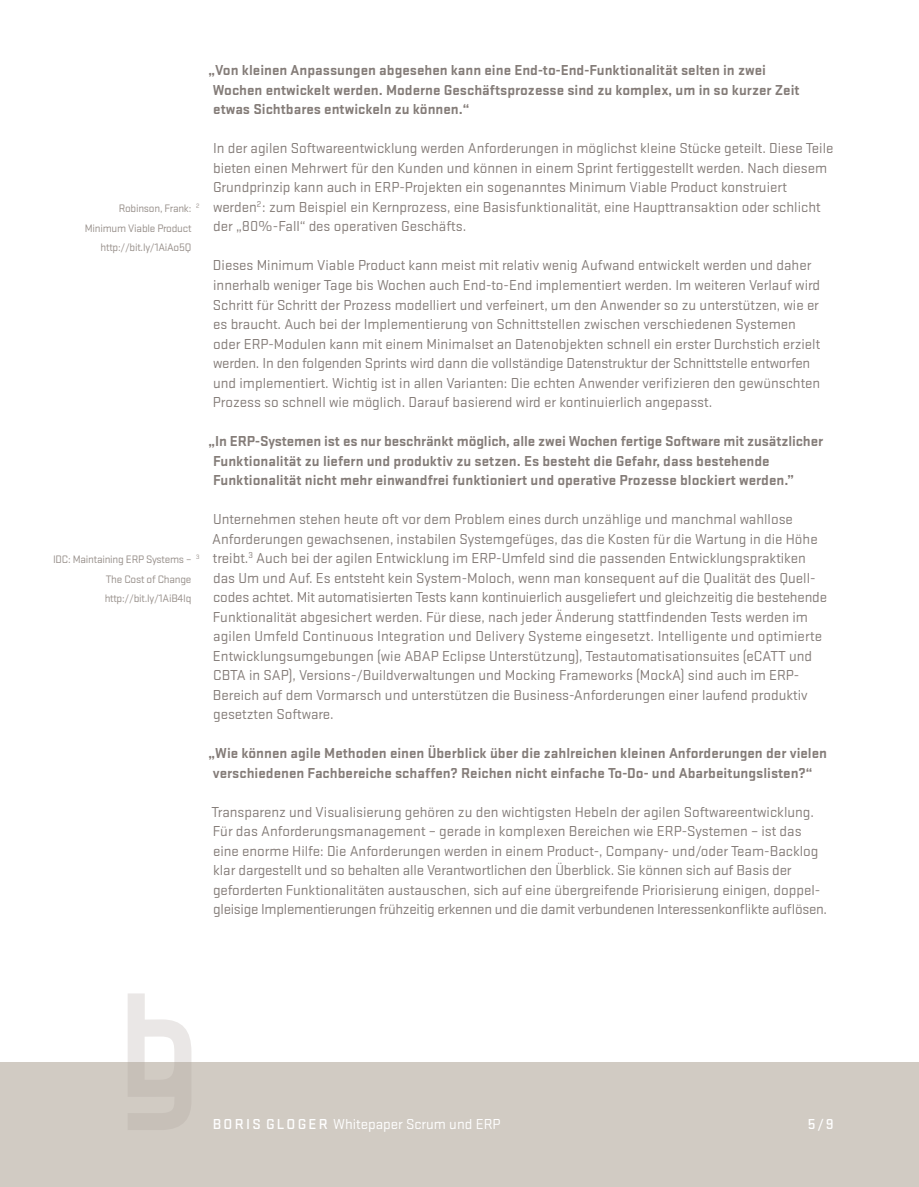
<style>
.page{position:relative;width:919px;height:1187px;background:#fff}
.page>*{position:absolute;margin:0;border:0;box-sizing:border-box;transform-origin:0 0}
.t1{font:15px/19.5px "Stratum 2";color:#847c78}
.t2{font:700 15px/19.5px "Stratum 2";color:#847c78}
.t3{font:15px "Stratum 2";color:#fff}
.t4{font:500 15px "Stratum 2";color:#fff}
.t5{font:11.25px/19.5px "Stratum 2";letter-spacing:-.02em;color:#978f8a;text-align:right}
.t6{font:6.6px "Stratum 2";color:#978f8a}
.s1{font-weight:500}
</style>
<div class="page">
<div style="left:0;top:1062px;width:918px;height:124px;background:#d1cbc3"></div>
<svg style="left:128px;top:993px;width:63px;height:136px"></svg>
<p class="t5" style="left:85px;top:198px;width:108px">Robinson, Frank:<br>Minimum Viable Product http://bit.ly/1AiAo5Q</p>
<p class="t6" style="left:196px;top:202px;width:5px">2</p>
<p class="t5" style="left:105px;top:549px;width:88px;text-align:justify;text-indent:-52px">IDC: Maintaining ERP Systems – The Cost of Change http://bit.ly/1AiB4Iq</p>
<p class="t6" style="left:196px;top:553px;width:5px">3</p>
<p class="t2" style="left:208px;top:60px;width:592px">„Von kleinen Anpassungen abgesehen kann eine End-to-End-Funktionalität selten in zwei<br>Wochen entwickelt werden. Moderne Geschäftsprozesse sind zu komplex, um in so kurzer Zeit etwas Sichtbares entwickeln zu können.“</p>
<p class="t1" style="left:213px;top:138px;width:622px">In der agilen Softwareentwicklung werden Anforderungen in möglichst kleine Stücke geteilt. Diese Teile bieten einen Mehrwert für den Kunden und können in einem Sprint fertiggestellt werden. Nach diesem Grundprinzip kann auch in ERP-Projekten ein sogenanntes Minimum Viable Product konstruiert werden<sup>2</sup>: zum Beispiel ein Kernprozess, eine Basisfunktionalität, eine Haupttransaktion oder schlicht der „80%-Fall“ des operativen Geschäfts.</p>
<p class="t1" style="left:213px;top:255px;width:608px">Dieses Minimum Viable Product kann meist mit relativ wenig Aufwand entwickelt werden und daher innerhalb weniger Tage bis Wochen auch End-to-End implementiert werden. Im weiteren Verlauf wird Schritt für Schritt der Prozess modelliert und verfeinert, um den Anwender so zu unterstützen, wie er es braucht. Auch bei der Implementierung von Schnittstellen zwischen verschiedenen Systemen oder ERP-Modulen kann mit einem Minimalset an Datenobjekten schnell ein erster Durchstich erzielt werden. In den folgenden Sprints wird dann die vollständige Datenstruktur der Schnittstelle entworfen und implementiert. Wichtig ist in allen Varianten: Die echten Anwender verifizieren den gewünschten Prozess so schnell wie möglich. Darauf basierend wird er kontinuierlich angepasst.</p>
<p class="t2" style="left:209px;top:430px;width:616px">„In ERP-Systemen ist es nur beschränkt möglich, alle zwei Wochen fertige Software mit zusätzlicher<br>Funktionalität zu liefern und produktiv zu setzen. Es besteht die Gefahr, dass bestehende<br>Funktionalität nicht mehr einwandfrei funktioniert und operative Prozesse blockiert werden.”</p>
<p class="t1" style="left:212px;top:508px;width:616px">Unternehmen stehen heute oft vor dem Problem eines durch unzählige und manchmal wahllose Anforderungen gewachsenen, instabilen Systemgefüges, das die Kosten für die Wartung in die Höhe treibt.<sup>3</sup> Auch bei der agilen Entwicklung im ERP-Umfeld sind die passenden Entwicklungspraktiken das Um und Auf. Es entsteht kein System-Moloch, wenn man konsequent auf die Qualität des Quell&shy;codes achtet. Mit automatisierten Tests kann kontinuierlich ausgeliefert und gleichzeitig die bestehende Funktionalität abgesichert werden. Für diese, nach jeder Änderung stattfindenden Tests werden im agilen Umfeld Continuous Integration und Delivery Systeme eingesetzt. Intelligente und optimierte Entwicklungsumgebungen (wie ABAP Eclipse Unterstützung), Testautomatisationsuites (eCATT und CBTA in SAP), Versions-/Buildverwaltungen und Mocking Frameworks (MockA) sind auch im ERP-Bereich auf dem Vormarsch und unterstützen die Business-Anforderungen einer laufend produktiv gesetzten Software.</p>
<p class="t2" style="left:208px;top:742px;width:620px">„Wie können agile Methoden einen Überblick über die zahlreichen kleinen Anforderungen der vielen verschiedenen Fachbereiche schaffen? Reichen nicht einfache To-Do- und Abarbeitungslisten?“</p>
<p class="t1" style="left:211px;top:801px;width:617px">Transparenz und Visualisierung gehören zu den wichtigsten Hebeln der agilen Softwareentwicklung.<br>Für das Anforderungsmanagement – gerade in komplexen Bereichen wie ERP-Systemen – ist das eine enorme Hilfe: Die Anforderungen werden in einem Product-, Company- und/oder Team-Backlog klar dargestellt und so behalten alle Verantwortlichen den Überblick. Sie können sich auf Basis der geforderten Funktionalitäten austauschen, sich auf eine übergreifende Priorisierung einigen, doppel&shy;gleisige Implementierungen frühzeitig erkennen und die damit verbundenen Interessenkonflikte auflösen.</p>
<p class="t3" style="left:213px;top:1114px;width:289px"><span class="s1">BORIS GLOGER</span> Whitepaper Scrum und ERP</p>
<p class="t4" style="left:807px;top:1114px;width:28px">5/9</p>
</div>
